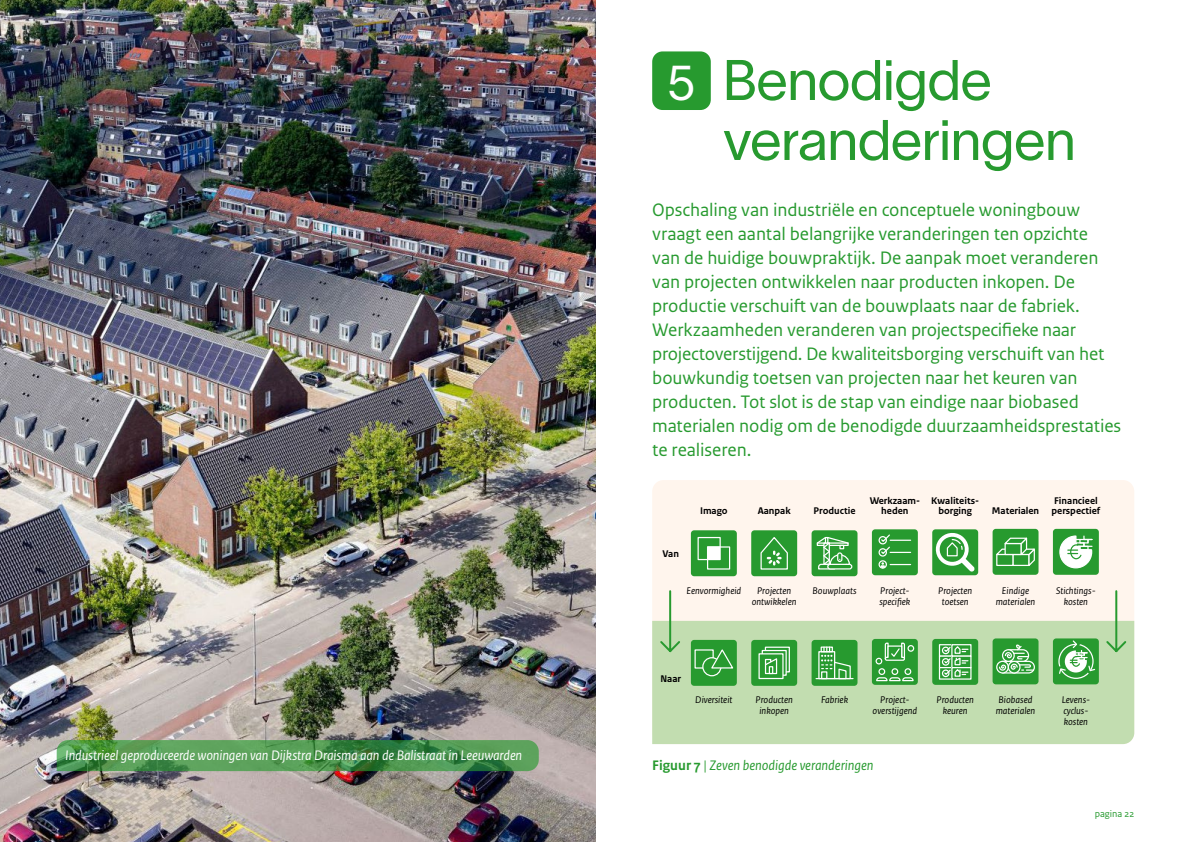
<style>
.page{position:relative;width:1191px;height:842px;background:#fff}
.page>*{position:absolute;margin:0;border:0;box-sizing:border-box;transform-origin:0 0}
.t1{font:56px/60px "Lausanne 300";letter-spacing:-.015em;color:#279a2f}
.t2{font:19px/24px "Rijksoverheid Sans Text";letter-spacing:-.005em;color:#279a2f}
.t3{font:italic 14.5px "Rijksoverheid Sans Text";letter-spacing:-.01em;color:#fff}
.t4{font:italic 14.5px "Rijksoverheid Sans Text";letter-spacing:-.005em;color:#279a2f}
.t5{font:italic 10.2px/11px "Rijksoverheid Sans Text";color:#000;text-align:center}
.t6{font:700 10.2px/10px "Rijksoverheid Sans Text";color:#000;text-align:center}
.t7{font:10px "Rijksoverheid Sans Text";color:#279a2f}
.s1{font-size:48px;color:#fff}
.s2{font-weight:700;font-style:normal}
</style>
<div class="page">
<div style="left:652px;top:51px;width:59px;height:59px;background:#279a2f;border-radius:10px"></div>
<div style="left:652px;top:480px;width:482px;height:264px;background:#fff5ed;border-radius:11px"></div>
<div style="left:652px;top:621px;width:482px;height:123px;background:#c2ddb0"></div>
<div style="left:691px;top:530px;width:46px;height:46px;background:#279a2f;border-radius:3px"></div>
<div style="left:697px;top:537px;width:23px;height:23px;border:1px solid #fff"></div>
<div style="left:707px;top:546px;width:23px;height:24px;border:1px solid #fff"></div>
<div style="left:707px;top:547px;width:13px;height:12px;background:#fff"></div>
<div style="left:707px;top:546px;width:13px;height:14px;border:1px solid #fff"></div>
<div style="left:691px;top:640px;width:46px;height:46px;background:#279a2f;border-radius:3px"></div>
<div style="left:694px;top:649px;width:19px;height:20px;border:1px solid #fff"></div>
<svg style="left:703px;top:658px;width:18px;height:18px"></svg>
<div style="left:702px;top:657px;width:19px;height:19px;border:1px solid #fff;border-radius:50%"></div>
<svg style="left:709px;top:649px;width:25px;height:21px"></svg>
<div style="left:751px;top:530px;width:46px;height:46px;background:#279a2f;border-radius:3px"></div>
<svg style="left:760px;top:537px;width:28px;height:33px"></svg>
<div style="left:751px;top:640px;width:46px;height:46px;background:#279a2f;border-radius:3px"></div>
<div style="left:765px;top:647px;width:24px;height:25px;background:linear-gradient(to right,#3aa241,#329f39)"></div>
<div style="left:765px;top:647px;width:25px;height:25px;border:1px solid #fff"></div>
<svg style="left:765px;top:652px;width:19px;height:22px"></svg>
<div style="left:761px;top:650px;width:25px;height:26px;border:1px solid #fff"></div>
<div style="left:759px;top:654px;width:24px;height:24px;background:#279a2f"></div>
<div style="left:758px;top:653px;width:25px;height:26px;border:1px solid #fff"></div>
<svg style="left:764px;top:658px;width:13px;height:17px"></svg>
<div style="left:768px;top:666px;width:5px;height:8px;border:1px solid #fff"></div>
<div style="left:811px;top:530px;width:46px;height:46px;background:#279a2f;border-radius:3px"></div>
<svg style="left:816px;top:536px;width:34px;height:34px"></svg>
<div style="left:811px;top:640px;width:46px;height:46px;background:#279a2f;border-radius:3px"></div>
<svg style="left:821px;top:647px;width:30px;height:33px"></svg>
<hr style="left:816px;top:678px;width:37px;height:1px;background:#fff">
<div style="left:872px;top:529px;width:46px;height:46px;background:#279a2f;border-radius:3px"></div>
<div style="left:878px;top:536px;width:9px;height:8px;border:1px solid #fff;border-radius:50%"></div>
<div style="left:878px;top:548px;width:9px;height:9px;border:1px solid #fff;border-radius:50%"></div>
<svg style="left:880px;top:534px;width:30px;height:21px"></svg>
<div style="left:878px;top:560px;width:9px;height:9px;border:1px solid #fff;border-radius:50%"></div>
<svg style="left:880px;top:562px;width:30px;height:6px"></svg>
<div style="left:872px;top:639px;width:46px;height:46px;background:#279a2f;border-radius:3px"></div>
<svg style="left:875px;top:642px;width:39px;height:40px"></svg>
<div style="left:907px;top:645px;width:7px;height:7px;border:1px solid #fff;border-radius:50%"></div>
<div style="left:932px;top:529px;width:46px;height:46px;background:#279a2f;border-radius:3px"></div>
<svg style="left:935px;top:533px;width:39px;height:39px"></svg>
<svg style="left:932px;top:639px;width:46px;height:46px"></svg>
<div style="left:939px;top:644px;width:13px;height:13px;border:1px solid #fff"></div>
<div style="left:951px;top:644px;width:20px;height:13px;border:1px solid #fff"></div>
<div style="left:942px;top:647px;width:7px;height:7px;border:1px solid #fff;border-radius:50%"></div>
<div style="left:939px;top:655px;width:13px;height:13px;border:1px solid #fff"></div>
<div style="left:942px;top:658px;width:7px;height:8px;border:1px solid #fff;border-radius:50%"></div>
<div style="left:939px;top:667px;width:13px;height:13px;border:1px solid #fff"></div>
<div style="left:942px;top:669px;width:7px;height:8px;border:1px solid #fff;border-radius:50%"></div>
<svg style="left:943px;top:645px;width:25px;height:32px"></svg>
<div style="left:992px;top:529px;width:46px;height:46px;background:#279a2f;border-radius:3px"></div>
<svg style="left:996px;top:537px;width:39px;height:29px"></svg>
<div style="left:992px;top:638px;width:46px;height:46px;background:#279a2f;border-radius:3px"></div>
<div style="left:996px;top:661px;width:13px;height:12px;border:1px solid #fff;border-radius:50%"></div>
<svg style="left:998px;top:644px;width:37px;height:30px"></svg>
<div style="left:1053px;top:529px;width:45px;height:46px;background:#279a2f;border-radius:3px"></div>
<svg style="left:1059px;top:535px;width:34px;height:34px"></svg>
<div style="left:1053px;top:638px;width:45px;height:46px;background:#279a2f;border-radius:3px"></div>
<div style="left:1058px;top:644px;width:35px;height:35px;border:1px solid #fff;border-radius:50%"></div>
<svg style="left:1058px;top:640px;width:38px;height:35px"></svg>
<svg style="left:658px;top:590px;width:24px;height:64px"></svg>
<svg style="left:1104px;top:590px;width:24px;height:64px"></svg>
<img style="left:0;top:0;width:595px;height:842px">
<svg style="left:57px;top:740px;width:482px;height:31px;background:#4e9550"></svg>
<p class="t3" style="left:65px;top:747px;width:458px">Industrieel geproduceerde woningen van Dijkstra Draisma aan de Balistraat in Leeuwarden</p>
<h1 class="t1" style="left:722px;top:48px;width:355px;text-indent:-55px"><span class="s1">5</span> Benodigde veranderingen</h1>
<p class="t2" style="left:652px;top:198px;width:470px">Opschaling van industriële en conceptuele woningbouw vraagt een aantal belangrijke veranderingen ten opzichte<br>van de huidige bouwpraktijk. De aanpak moet veranderen van projecten ontwikkelen naar producten inkopen. De productie verschuift van de bouwplaats naar de fabriek.<br>Werkzaamheden veranderen van projectspecifieke naar projectoverstijgend. De kwaliteitsborging verschuift van het bouwkundig toetsen van projecten naar het keuren van producten. Tot slot is de stap van eindige naar biobased materialen nodig om de benodigde duurzaamheidsprestaties te realiseren.</p>
<p class="t6" style="left:700px;top:506px;width:29px">Imago</p>
<p class="t6" style="left:757px;top:506px;width:35px">Aanpak</p>
<p class="t6" style="left:813px;top:506px;width:43px">Productie</p>
<p class="t6" style="left:869px;top:496px;width:51px">Werkzaam&shy;heden</p>
<p class="t6" style="left:931px;top:496px;width:48px">Kwaliteits&shy;borging</p>
<p class="t6" style="left:992px;top:506px;width:49px">Materialen</p>
<p class="t6" style="left:1051px;top:496px;width:50px;text-align:left">Financieel perspectief</p>
<p class="t6" style="left:662px;top:549px;width:18px">Van</p>
<p class="t5" style="left:686px;top:585px;width:56px">Eenvormigheid</p>
<p class="t5" style="left:752px;top:585px;width:46px">Projecten ontwikkelen</p>
<p class="t5" style="left:812px;top:585px;width:45px">Bouwplaats</p>
<p class="t5" style="left:879px;top:585px;width:32px;text-align:left">Project&shy;specifiek</p>
<p class="t5" style="left:938px;top:585px;width:36px">Projecten toetsen</p>
<p class="t5" style="left:995px;top:585px;width:41px">Eindige materialen</p>
<p class="t5" style="left:1056px;top:585px;width:41px">Stichtings&shy;kosten</p>
<p class="t6" style="left:660px;top:674px;width:22px">Naar</p>
<p class="t5" style="left:695px;top:694px;width:39px">Diversiteit</p>
<p class="t5" style="left:755px;top:694px;width:39px">Producten inkopen</p>
<p class="t5" style="left:821px;top:694px;width:29px">Fabriek</p>
<p class="t5" style="left:872px;top:694px;width:46px">Project&shy;overstijgend</p>
<p class="t4" style="left:652px;top:757px;width:223px"><span class="s2">Figuur 7</span> | Zeven benodigde veranderingen</p>
<p class="t5" style="left:936px;top:694px;width:39px">Producten keuren</p>
<p class="t5" style="left:995px;top:694px;width:41px;text-align:left">Biobased materialen</p>
<p class="t5" style="left:1061px;top:694px;width:29px;text-align:justify">Levens&shy;cyclus&shy;kosten</p>
<p class="t7" style="left:1094px;top:808px;width:41px">pagina 22</p>
</div>
